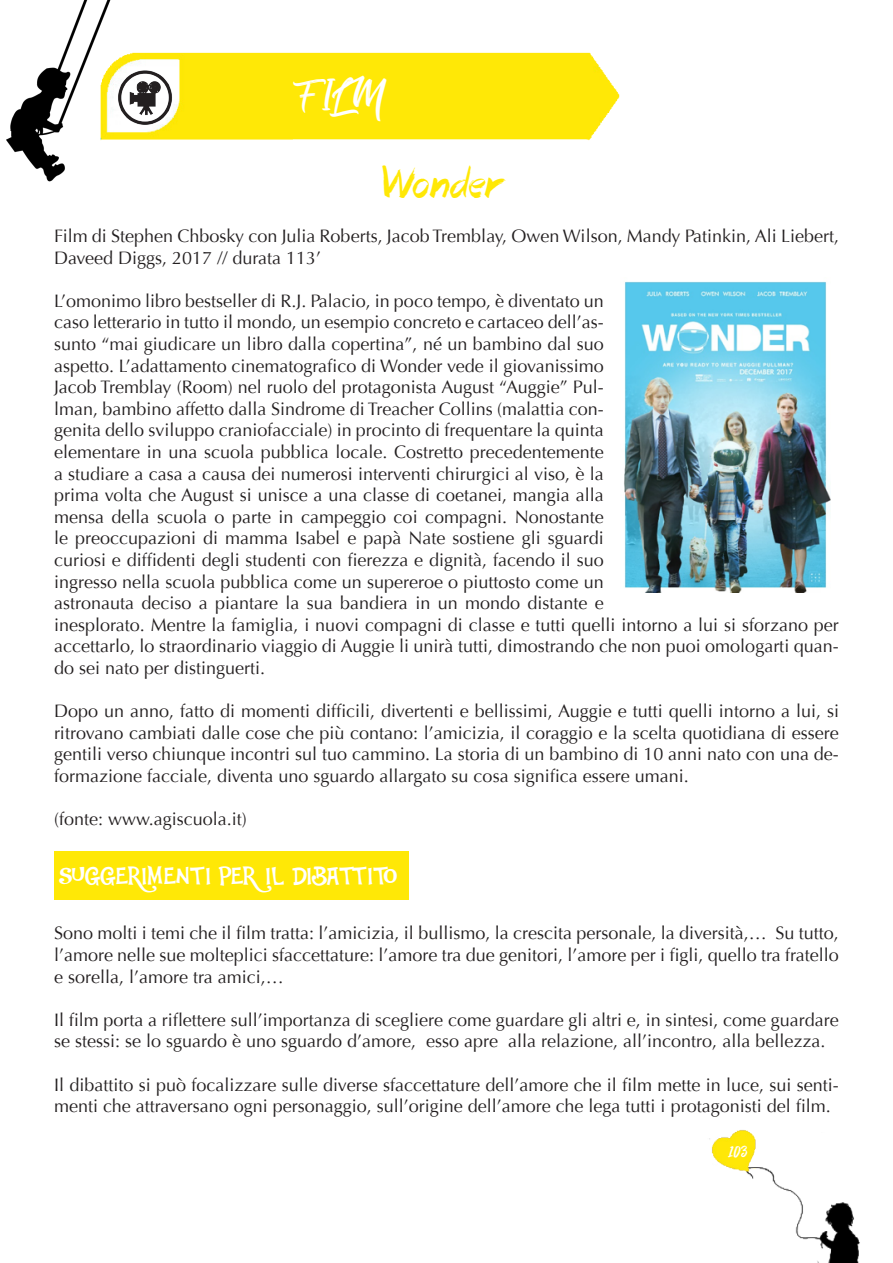
<style>
.page{position:relative;width:893px;height:1263px;background:#fff}
.page>*{position:absolute;margin:0;border:0;box-sizing:border-box;transform-origin:0 0}
.t1{font:45px "Billy Ohio";color:#fff}
.t2{font:39px "Dead Island";color:#ffe806}
.t3{font:24px "DK Jambo";letter-spacing:-.04em;color:#fff}
.t4{font:21px "Billy Ohio";color:#fff}
.t5{font:18px/21.6px "Optima";color:#231f20}
</style>
<div class="page">
<img style="left:196px;top:52px;width:424px;height:89px">
<img style="left:709px;top:1130px;width:151px;height:133px">
<img style="left:6px;top:0;width:105px;height:181px">
<img style="left:94px;top:46px;width:102px;height:104px">
<img style="left:624px;top:281px;width:206px;height:311px">
<div style="left:54px;top:851px;width:354px;height:49px;background:#ffe806"></div>
<p class="t1" style="left:293px;top:68px;width:91px">F ILM</p>
<p class="t2" style="left:383px;top:165px;width:117px">Wonder</p>
<p class="t5" style="left:54px;top:225px;width:786px">Film di Stephen Chbosky con Julia Roberts, Jacob Tremblay, Owen Wilson, Mandy Patinkin, Ali Liebert,<br>Daveed Diggs, 2017 // durata 113’</p>
<p class="t5" style="left:54px;top:290px;width:786px">L’omonimo libro bestseller di R.J. Palacio, in poco tempo, è diventato un<br>caso letterario in tutto il mondo, un esempio concreto e cartaceo dell’as-<br>sunto “mai giudicare un libro dalla copertina”, né un bambino dal suo<br>aspetto. L’adattamento cinematografico di Wonder vede il giovanissimo<br>Jacob Tremblay (Room) nel ruolo del protagonista August “Auggie” Pul-<br>lman, bambino affetto dalla Sindrome di Treacher Collins (malattia con-<br>genita dello sviluppo craniofacciale) in procinto di frequentare la quinta<br>elementare in una scuola pubblica locale. Costretto precedentemente<br>a studiare a casa a causa dei numerosi interventi chirurgici al viso, è la<br>prima volta che August si unisce a una classe di coetanei, mangia alla<br>mensa della scuola o parte in campeggio coi compagni. Nonostante<br>le preoccupazioni di mamma Isabel e papà Nate sostiene gli sguardi<br>curiosi e diffidenti degli studenti con fierezza e dignità, facendo il suo<br>ingresso nella scuola pubblica come un supereroe o piuttosto come un<br>astronauta deciso a piantare la sua bandiera in un mondo distante e<br>inesplorato. Mentre la famiglia, i nuovi compagni di classe e tutti quelli intorno a lui si sforzano per accettarlo, lo straordinario viaggio di Auggie li unirà tutti, dimostrando che non puoi omologarti quan&shy;do sei nato per distinguerti.</p>
<p class="t5" style="left:54px;top:700px;width:787px;text-align:justify">Dopo un anno, fatto di momenti difficili, divertenti e bellissimi, Auggie e tutti quelli intorno a lui, si ritrovano cambiati dalle cose che più contano: l’amicizia, il coraggio e la scelta quotidiana di essere gentili verso chiunque incontri sul tuo cammino. La storia di un bambino di 10 anni nato con una de&shy;formazione facciale, diventa uno sguardo allargato su cosa significa essere umani.</p>
<p class="t5" style="left:54px;top:808px;width:194px">(fonte: www.agiscuola.it)</p>
<p class="t3" style="left:59px;top:860px;width:341px">SUGGERIMENTI PERIL DIBATTITO</p>
<p class="t5" style="left:54px;top:923px;width:786px;text-align:justify">Sono molti i temi che il film tratta: l’amicizia, il bullismo, la crescita personale, la diversità,… Su tutto, l’amore nelle sue molteplici sfaccettature: l’amore tra due genitori, l’amore per i figli, quello tra fratello e sorella, l’amore tra amici,…</p>
<p class="t5" style="left:54px;top:1009px;width:786px">Il film porta a riflettere sull’importanza di scegliere come guardare gli altri e, in sintesi, come guardare se stessi: se lo sguardo è uno sguardo d’amore, esso apre alla relazione, all’incontro, alla bellezza.</p>
<p class="t5" style="left:54px;top:1074px;width:786px">Il dibattito si può focalizzare sulle diverse sfaccettature dell’amore che il film mette in luce, sui senti&shy;menti che attraversano ogni personaggio, sull’origine dell’amore che lega tutti i protagonisti del film.</p>
<p class="t4" style="left:728px;top:1138px;width:21px">103</p>
</div>
